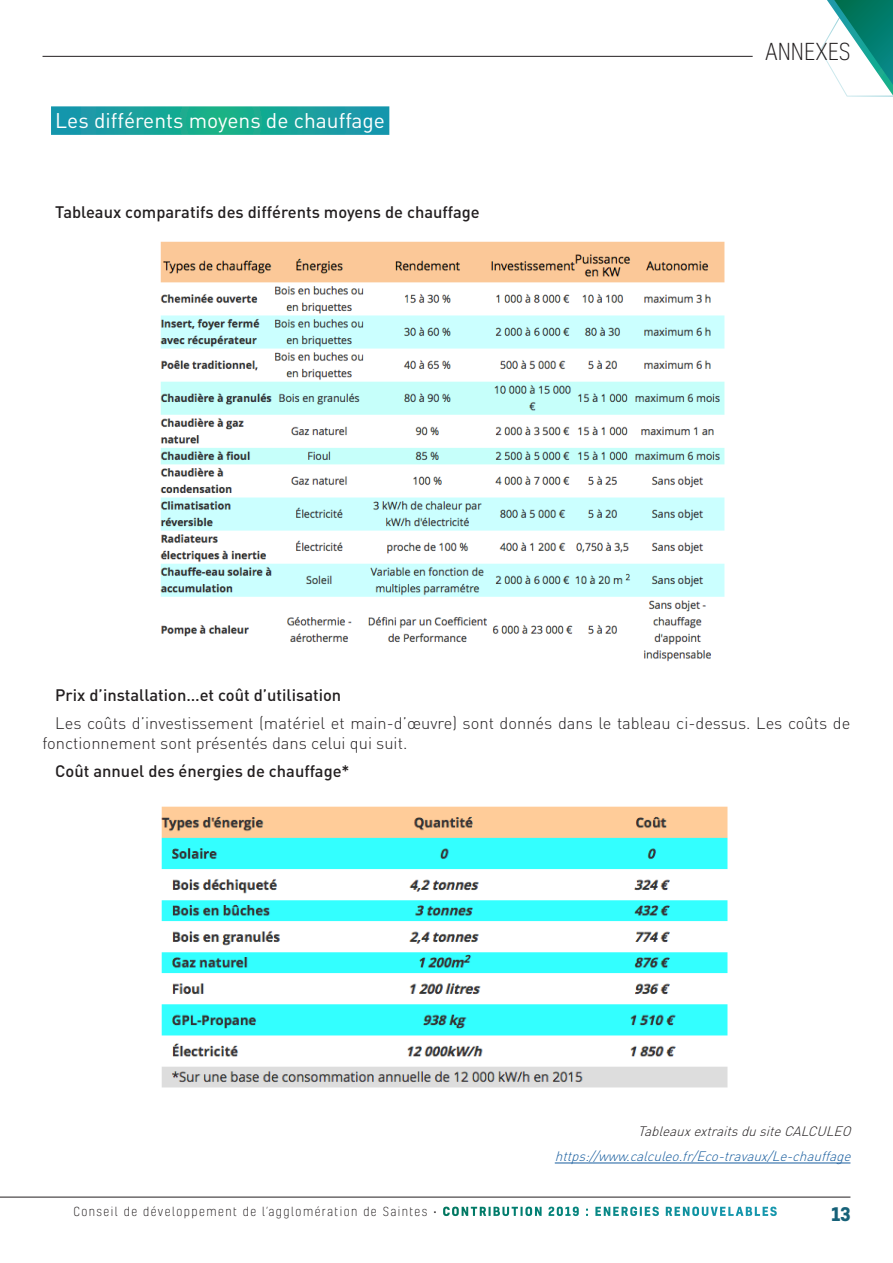
<style>
.page{position:relative;width:893px;height:1263px;background:#fff}
.page>*{position:absolute;margin:0;border:0;box-sizing:border-box;transform-origin:0 0}
.t1{font:300 22.5px "Kelson";color:#231f20}
.t2{font:21px "DIN";color:#fff}
.t3{font:700 18px "Kelson";color:#166178}
.t4{font:300 16.5px/19.8px "DIN";color:#231f20}
.t5{font:500 16.5px "DIN";color:#231f20}
.t6{font:italic 300 13.5px "DIN";color:#175d9e}
.t7{font:italic 300 13.5px "DIN";color:#231f20}
.t8{font:300 12px "Kelson";letter-spacing:.12em;color:#231f20}
.s1{font-weight:700;color:#fff}
</style>
<div class="page">
<hr style="left:0;top:1197px;width:850px;height:1px;background:#231f20">
<svg style="left:51px;top:106px;width:338px;height:29px;background:#1ca39d"></svg>
<img style="left:160px;top:241px;width:565px;height:421px">
<img style="left:161px;top:806px;width:567px;height:282px">
<hr style="left:43px;top:56px;width:710px;height:1px;background:#231f20">
<svg style="left:820px;top:0;width:73px;height:97px"></svg>
<hr style="left:555px;top:1163px;width:295px;height:1px;background:#175d9e">
<p class="t2" style="left:55px;top:107px;width:331px">Les différents moyens de chauffage</p>
<p class="t5" style="left:55px;top:201px;width:426px">Tableaux comparatifs des différents moyens de chauffage</p>
<h1 class="t1" style="left:765px;top:37px;width:87px">ANNEXES</h1>
<p class="t5" style="left:55px;top:684px;width:288px">Prix d’installation…et coût d’utilisation</p>
<p class="t4" style="left:43px;top:713px;width:809px;text-indent:13px">Les coûts d’investissement (matériel et main-d’œuvre) sont donnés dans le tableau ci-dessus. Les coûts de fonctionnement sont présentés dans celui qui suit.</p>
<p class="t5" style="left:55px;top:760px;width:296px">Coût annuel des énergies de chauffage*</p>
<p class="t7" style="left:638px;top:1123px;width:218px">TableauxextraitsdusiteCALCULEO</p>
<p class="t6" style="left:555px;top:1148px;width:302px">https://www.calculeo.fr/Eco-travaux/Le-chauffage</p>
<p class="t8" style="left:73px;top:1204px;width:705px">Conseil de développement de l’agglomération de Saintes • <span class="s1">CONTRIBUTION 2019 : ENERGIES RENOUVELABLES</span></p>
<p class="t3" style="left:831px;top:1201px;width:21px">13</p>
</div>
